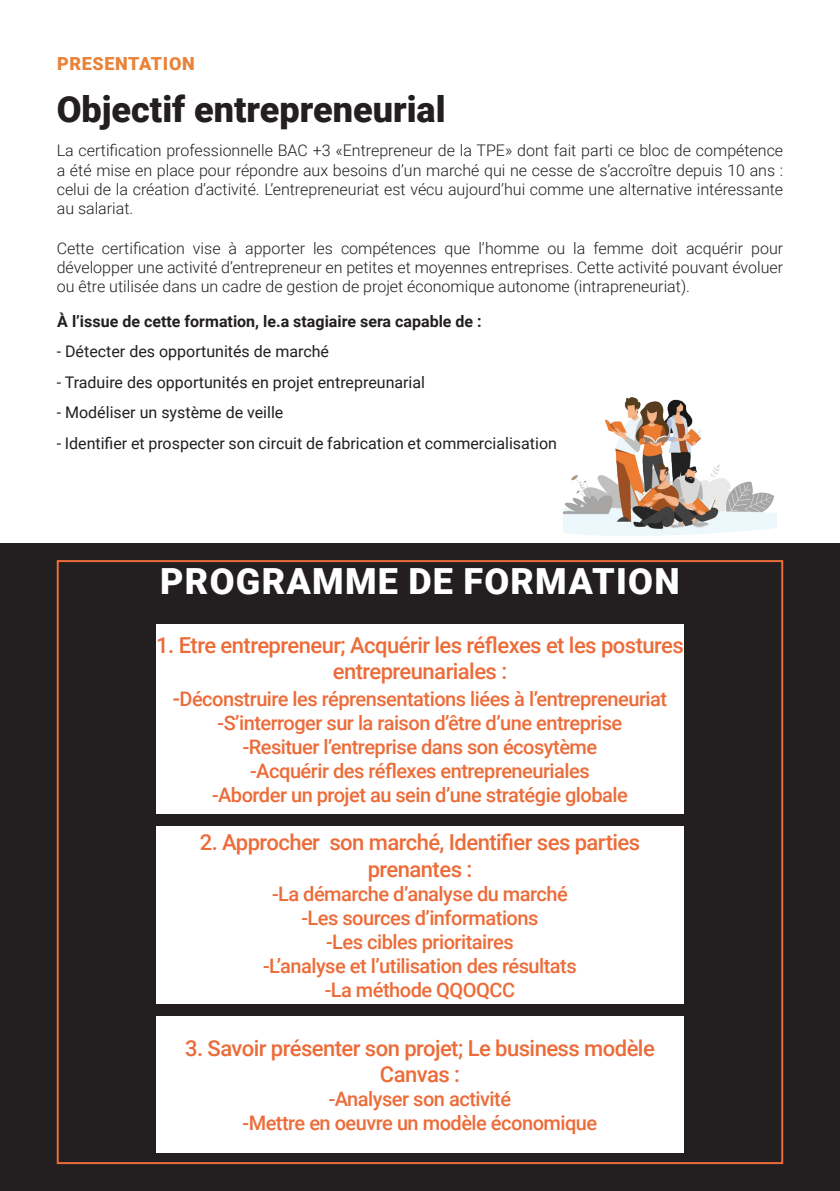
<style>
.page{position:relative;width:840px;height:1191px;background:#fff}
.page>*{position:absolute;margin:0;border:0;box-sizing:border-box;transform-origin:0 0}
.t1{font:900 36px "Roboto";color:#231f20}
.t2{font:900 36px "Roboto";letter-spacing:.035em;color:#fff}
.t3{font:500 22px/26.4px "Roboto";letter-spacing:-.025em;color:#ec6c39;text-align:center}
.t4{font:500 20px/24px "Roboto";letter-spacing:-.025em;color:#ec6c39;text-align:center}
.t5{font:900 18px "Roboto";letter-spacing:.035em;color:#ea8238}
.t6{font:300 16px/19.2px "Roboto";color:#231f20;text-align:justify}
.t7{font:16px "Roboto";color:#231f20}
.t8{font:700 16px "Roboto";color:#231f20}
.s1{font-size:22px}
</style>
<div class="page">
<div style="left:0;top:543px;width:839px;height:648px;background:#231f20"></div>
<div style="left:156px;top:624px;width:527px;height:190px;background:#fff"></div>
<div style="left:156px;top:826px;width:527px;height:177px;background:#fff"></div>
<div style="left:156px;top:1016px;width:527px;height:136px;background:#fff"></div>
<img style="left:563px;top:398px;width:213px;height:138px">
<p class="t5" style="left:57px;top:51px;width:139px">PRESENTATION</p>
<h1 class="t1" style="left:57px;top:84px;width:390px">Objectif entrepreneurial</h1>
<p class="t6" style="left:57px;top:140px;width:727px">La certification professionnelle BAC +3 «Entrepreneur de la TPE» dont fait parti ce bloc de compétence a été mise en place pour répondre aux besoins d’un marché qui ne cesse de s’accroître depuis 10 ans : celui de la création d’activité. L’entrepreneuriat est vécu aujourd’hui comme une alternative intéressante au salariat.</p>
<p class="t6" style="left:57px;top:238px;width:727px">Cette certification vise à apporter les compétences que l’homme ou la femme doit acquérir pour développer une activité d’entrepreneur en petites et moyennes entreprises. Cette activité pouvant évoluer ou être utilisée dans un cadre de gestion de projet économique autonome (intrapreneuriat).</p>
<p class="t8" style="left:57px;top:310px;width:426px">À l’issue de cette formation, le.a stagiaire sera capable de :</p>
<p class="t7" style="left:57px;top:340px;width:274px">- Détecter des opportunités de marché</p>
<p class="t7" style="left:57px;top:371px;width:369px">- Traduire des opportunités en projet entrepreunarial</p>
<p class="t7" style="left:57px;top:401px;width:228px">- Modéliser un système de veille</p>
<p class="t7" style="left:57px;top:432px;width:501px">- Identifier et prospecter son circuit de fabrication et commercialisation</p>
<h1 class="t2" style="left:160px;top:556px;width:520px">PROGRAMME DE FORMATION</h1>
<h2 class="t3" style="left:156px;top:631px;width:528px">1. Etre entrepreneur; Acquérir les réflexes et les postures entrepreunariales :</h2>
<p class="t4" style="left:173px;top:685px;width:495px"><span class="s1">-</span>Déconstruire les réprensentations liées à l’entrepreneuriat -S’interroger sur la raison d’être d’une entreprise<br>-Resituer l’entreprise dans son écosytème<br>-Acquérir des réflexes entrepreneuriales<br>-Aborder un projet au sein d’une stratégie globale</p>
<h2 class="t3" style="left:200px;top:828px;width:441px">2. Approcher son marché, Identifier ses parties prenantes :</h2>
<p class="t4" style="left:263px;top:880px;width:315px">-La démarche d’analyse du marché -Les sources d’informations<br>-Les cibles prioritaires<br>-L’analyse et l’utilisation des résultats -La méthode QQOQCC</p>
<h2 class="t3" style="left:185px;top:1033px;width:471px">3. Savoir présenter son projet; Le business modèle<br>Canvas :</h2>
<p class="t4" style="left:242px;top:1086px;width:356px">-Analyser son activité<br>-Mettre en oeuvre un modèle économique</p>
</div>
